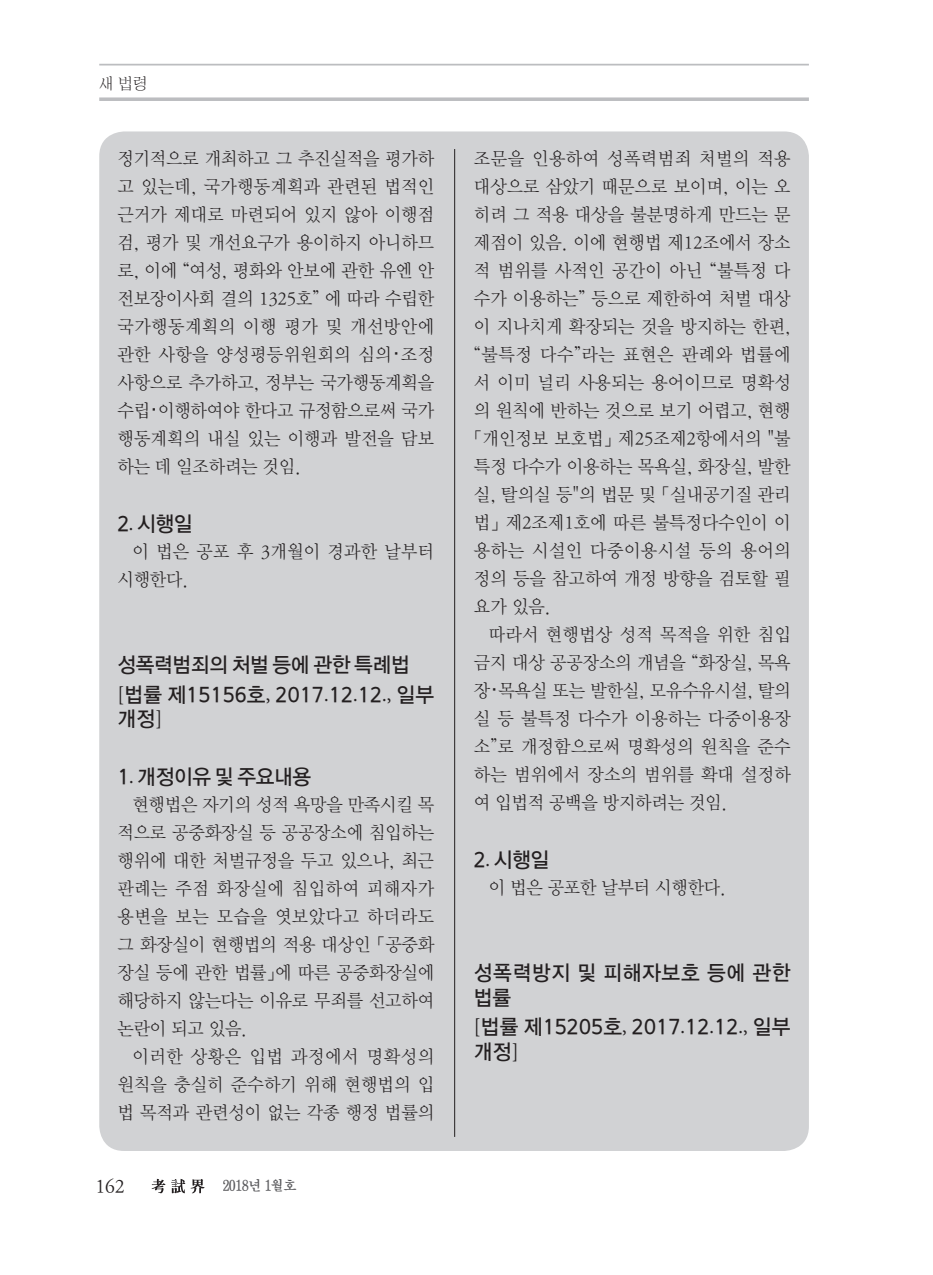
<style>
.page{position:relative;width:933px;height:1275px;background:#fff}
.page>*{position:absolute;margin:0;border:0;box-sizing:border-box;transform-origin:0 0}
.t1{font:21px/29.4px "DX Ngo Std 30";letter-spacing:.01em;color:#231f20;scale:.95 1}
.t2{font:21px/24.5px "DX Ngo Std 30";letter-spacing:.03em;color:#231f20;scale:.95 1}
.t3{font:21px "DX Ngo Std 30";letter-spacing:-.02em;color:#231f20;scale:.95 1}
.t4{font:19.25px "DX Nmu Std 30";color:#231f20;scale:.95 1}
.t5{font:18.38px/28px "DX Nmu Std 20";color:#231f20;text-align:justify;scale:.95 1}
.t6{font:15.75px "DX Shnm Std";color:#231f20;scale:.95 1}
.t7{font:14px "D Xmu Std 40";letter-spacing:-.05em;color:#5a5a5d;scale:.95 1}
.s1{font-family:"DX Nmu Std 25"}
.s2{font-family:"DX Mgo Std B"}
.s3{font-family:"Minion Pro"}
</style>
<div class="page">
<svg style="left:99px;top:97px;width:710px;height:4px;background:#c4c4c7"></svg>
<hr style="left:99px;top:64px;width:710px;height:2px;background:#bcbdc0">
<svg style="left:152px;top:1179px;width:13px;height:14px"></svg>
<svg style="left:171px;top:1179px;width:14px;height:14px"></svg>
<svg style="left:191px;top:1179px;width:14px;height:14px"></svg>
<div style="left:99px;top:131px;width:710px;height:1020px;background:#d1d2d4;border-radius:25px"></div>
<hr style="left:454px;top:149px;width:1px;height:988px;background:#231f20">
<p class="t6" style="left:99px;top:76px;width:53px">새 법령</p>
<p class="t5" style="left:117px;top:145px;width:335px">정기적으로 개최하고 그 추진실적을 평가하 고 있는데, 국가행동계획과 관련된 법적인 근거가 제대로 마련되어 있지 않아 이행점 검, 평가 및 개선요구가 용이하지 아니하므 로, 이에 <span class="s1">“</span>여성, 평화와 안보에 관한 유엔 안 전보장이사회 결의 1325호<span class="s1">”</span> 에 따라 수립한 국가행동계획의 이행 평가 및 개선방안에 관한 사항을 양성평등위원회의 심의<span class="s2">·</span>조정 사항으로 추가하고, 정부는 국가행동계획을 수립<span class="s2">·</span>이행하여야 한다고 규정함으로써 국가 행동계획의 내실 있는 이행과 발전을 담보 하는 데 일조하려는 것임.</p>
<p class="t1" style="left:117px;top:510px;width:81px">2<span class="s3">.</span> 시행일</p>
<p class="t5" style="left:117px;top:538px;width:335px;text-indent:15px">이 법은 공포 후 3개월이 경과한 날부터 시행한다.</p>
<p class="t1" style="left:117px;top:651px;width:335px">성폭력범죄의 처벌 등에 관한 특례법 <span class="s3">[</span>법률 제15156호<span class="s3">,</span> 2017<span class="s3">.</span>12<span class="s3">.</span>12<span class="s3">.,</span> 일부</p>
<p class="t1" style="left:117px;top:705px;width:49px">개정<span class="s3">]</span></p>
<p class="t3" style="left:117px;top:765px;width:205px">1<span class="s3">.</span> 개정이유 및 주요내용</p>
<p class="t5" style="left:117px;top:791px;width:335px;text-indent:15px">현행법은 자기의 성적 욕망을 만족시킬 목 적으로 공중화장실 등 공공장소에 침입하는 행위에 대한 처벌규정을 두고 있으나, 최근 판례는 주점 화장실에 침입하여 피해자가 용변을 보는 모습을 엿보았다고 하더라도 그 화장실이 현행법의 적용 대상인 「공중화 장실 등에 관한 법률」에 따른 공중화장실에 해당하지 않는다는 이유로 무죄를 선고하여 논란이 되고 있음.</p>
<p class="t5" style="left:117px;top:1043px;width:335px;text-indent:15px">이러한 상황은 입법 과정에서 명확성의 원칙을 충실히 준수하기 위해 현행법의 입 법 목적과 관련성이 없는 각종 행정 법률의</p>
<p class="t4" style="left:95px;top:1177px;width:32px">162</p>
<p class="t7" style="left:222px;top:1179px;width:80px">2018년 1월호</p>
<p class="t5" style="left:474px;top:145px;width:335px">조문을 인용하여 성폭력범죄 처벌의 적용 대상으로 삼았기 때문으로 보이며, 이는 오 히려 그 적용 대상을 불분명하게 만드는 문 제점이 있음. 이에 현행법 제12조에서 장소 적 범위를 사적인 공간이 아닌 <span class="s1">“</span>불특정 다 수가 이용하는<span class="s1">”</span> 등으로 제한하여 처벌 대상 이 지나치게 확장되는 것을 방지하는 한편, <span class="s1">“</span>불특정 다수<span class="s1">”</span>라는 표현은 판례와 법률에 서 이미 널리 사용되는 용어이므로 명확성 의 원칙에 반하는 것으로 보기 어렵고, 현행「개인정보 보호법」 제25조제2항에서의 "불 특정 다수가 이용하는 목욕실, 화장실, 발한 실, 탈의실 등"의 법문 및 「실내공기질 관리 법」 제2조제1호에 따른 불특정다수인이 이 용하는 시설인 다중이용시설 등의 용어의 정의 등을 참고하여 개정 방향을 검토할 필 요가 있음.</p>
<p class="t5" style="left:474px;top:621px;width:335px;text-indent:15px">따라서 현행법상 성적 목적을 위한 침입 금지 대상 공공장소의 개념을 <span class="s1">“</span>화장실, 목욕 장<span class="s2">·</span>목욕실 또는 발한실, 모유수유시설, 탈의 실 등 불특정 다수가 이용하는 다중이용장 소<span class="s1">”</span>로 개정함으로써 명확성의 원칙을 준수 하는 범위에서 장소의 범위를 확대 설정하 여 입법적 공백을 방지하려는 것임.</p>
<p class="t1" style="left:474px;top:846px;width:81px">2<span class="s3">.</span> 시행일</p>
<p class="t5" style="left:489px;top:874px;width:251px">이 법은 공포한 날부터 시행한다.</p>
<p class="t2" style="left:474px;top:962px;width:335px">성폭력방지 및 피해자보호 등에 관한 법률</p>
<p class="t1" style="left:474px;top:1016px;width:335px;line-height:24.5px"><span class="s3">[</span>법률 제15205호<span class="s3">,</span> 2017<span class="s3">.</span>12<span class="s3">.</span>12<span class="s3">.,</span> 일부 개정<span class="s3">]</span></p>
</div>
